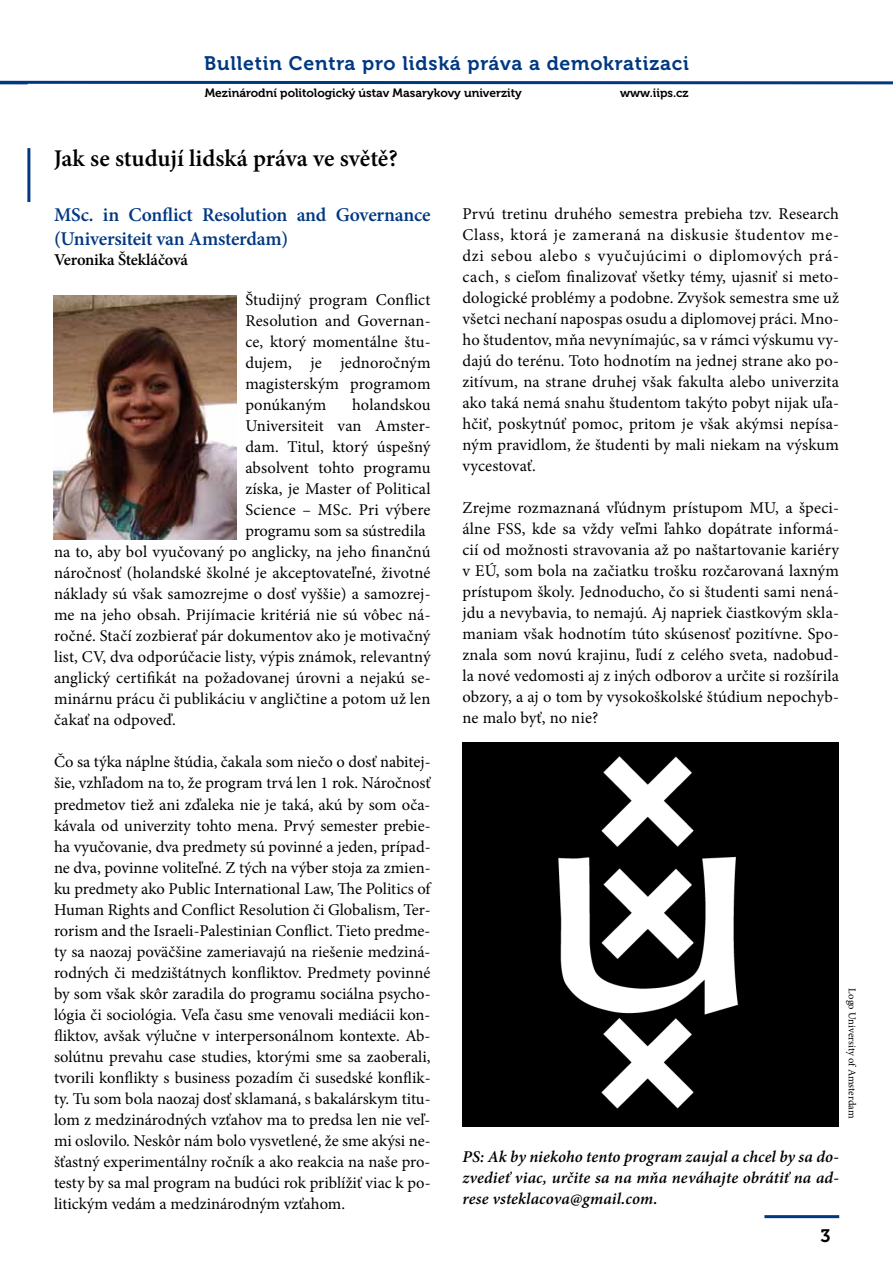
<style>
.page{position:relative;width:893px;height:1263px;background:#fff}
.page>*{position:absolute;margin:0;border:0;box-sizing:border-box;transform-origin:0 0}
.t1{font:600 24px "Minion Pro";color:#000}
.t2{font:600 19.5px/23.4px "Minion Pro";letter-spacing:-.015em;color:#003882}
.t3{font:19.5px "Museo 700";letter-spacing:.04em;color:#003882}
.t4{font:18px "Museo 700";color:#000}
.t5{font:16.5px/21px "Minion Pro";letter-spacing:.005em;color:#000;text-align:justify}
.t6{font:italic 600 16.5px/21px "Minion Pro";letter-spacing:.005em;color:#000;text-align:justify}
.t7{font:600 16.5px "Minion Pro";letter-spacing:-.01em;color:#000}
.t8{font:12px "Museo 700";color:#000}
.t9{font:10.5px "Minion Pro";letter-spacing:-.005em;color:#000}
</style>
<div class="page">
<svg style="left:0;top:80px;width:893px;height:5px"></svg>
<hr style="left:764px;top:1215px;width:75px;height:3px;background:#003882">
<hr style="left:27px;top:148px;width:3px;height:54px;background:#003882">
<img style="left:462px;top:742px;width:377px;height:384px">
<img style="left:54px;top:295px;width:182px;height:244px">
<p class="t3" style="left:204px;top:52px;width:486px">Bulletin Centra pro lidská práva a demokratizaci</p>
<p class="t8" style="left:205px;top:87px;width:318px">Mezinárodní politologický ústav Masarykovy univerzity</p>
<p class="t8" style="left:620px;top:87px;width:70px">www.iips.cz</p>
<h1 class="t1" style="left:54px;top:141px;width:345px">Jak se studují lidská práva ve světě?</h1>
<p class="t2" style="left:54px;top:203px;width:378px">MSc. in Conflict Resolution and Governance (Universiteit van Amsterdam)</p>
<p class="t7" style="left:54px;top:248px;width:136px">Veronika Štekláčová</p>
<p class="t5" style="left:245px;top:290px;width:187px">Študijný program Conflict Resolution and Governan&shy;ce, ktorý momentálne štu&shy;dujem, je jednoročným magisterským programom ponúkaným</p>
<p class="t5" style="left:352px;top:395px;width:80px">holandskou</p>
<p class="t5" style="left:245px;top:416px;width:187px">Universiteit van Amster-</p>
<p class="t5" style="left:245px;top:437px;width:187px">dam. Titul, ktorý úspešný</p>
<p class="t5" style="left:245px;top:458px;width:187px">absolvent tohto programu</p>
<p class="t5" style="left:245px;top:479px;width:187px">získa, je Master of Political</p>
<p class="t5" style="left:245px;top:500px;width:187px">Science – MSc. Pri výbere</p>
<p class="t5" style="left:245px;top:521px;width:182px">programu som sa sústredila</p>
<p class="t5" style="left:54px;top:542px;width:378px">na to, aby bol vyučovaný po anglicky, na jeho finančnú</p>
<p class="t5" style="left:54px;top:563px;width:378px">náročnosť (holandské školné je akceptovateľné, životné</p>
<p class="t5" style="left:54px;top:584px;width:378px">náklady sú však samozrejme o dosť vyššie) a samozrej-</p>
<p class="t5" style="left:54px;top:605px;width:378px">me na jeho obsah. Prijímacie kritériá nie sú vôbec ná-</p>
<p class="t5" style="left:54px;top:626px;width:378px">ročné. Stačí zozbierať pár dokumentov ako je motivačný</p>
<p class="t5" style="left:54px;top:647px;width:378px">list, CV, dva odporúčacie listy, výpis známok, relevantný</p>
<p class="t5" style="left:54px;top:668px;width:378px">anglický certifikát na požadovanej úrovni a nejakú se-</p>
<p class="t5" style="left:54px;top:689px;width:378px">minárnu prácu či publikáciu v angličtine a potom už len</p>
<p class="t5" style="left:54px;top:710px;width:123px">čakať na odpoveď.</p>
<p class="t5" style="left:54px;top:752px;width:378px">Čo sa týka náplne štúdia, čakala som niečo o dosť nabitej&shy;šie, vzhľadom na to, že program trvá len 1 rok. Náročnosť predmetov tiež ani zďaleka nie je taká, akú by som oča&shy;kávala od univerzity tohto mena. Prvý semester prebie&shy;ha vyučovanie, dva predmety sú povinné a jeden, prípad&shy;ne dva, povinne voliteľné. Z tých na výber stoja za zmien&shy;ku predmety ako Public International Law, The Politics of Human Rights and Conflict Resolution či Globalism, Ter&shy;rorism and the Israeli-Palestinian Conflict. Tieto predme&shy;ty sa naozaj poväčšine zameriavajú na riešenie medziná&shy;rodných či medzištátnych konfliktov. Predmety povinné by som však skôr zaradila do programu sociálna psycho&shy;lógia či sociológia. Veľa času sme venovali mediácii kon&shy;fliktov, avšak výlučne v interpersonálnom kontexte. Ab&shy;solútnu prevahu case studies, ktorými sme sa zaoberali, tvorili konflikty s business pozadím či susedské konflik&shy;ty. Tu som bola naozaj dosť sklamaná, s bakalárskym titu&shy;lom z medzinárodných vzťahov ma to predsa len nie veľ&shy;mi oslovilo. Neskôr nám bolo vysvetlené, že sme akýsi ne&shy;šťastný experimentálny ročník a ako reakcia na naše pro&shy;testy by sa mal program na budúci rok priblížiť viac k po&shy;litickým vedám a medzinárodným vzťahom.</p>
<p class="t5" style="left:462px;top:204px;width:378px">Prvú tretinu druhého semestra prebieha tzv. Research Class, ktorá je zameraná na diskusie študentov me&shy;dzi sebou alebo s vyučujúcimi o diplomových prá&shy;cach, s cieľom finalizovať všetky témy, ujasniť si meto&shy;dologické problémy a podobne. Zvyšok semestra sme už všetci nechaní napospas osudu a diplomovej práci. Mno&shy;ho študentov, mňa nevynímajúc, sa v rámci výskumu vy&shy;dajú do terénu. Toto hodnotím na jednej strane ako po&shy;zitívum, na strane druhej však fakulta alebo univerzita ako taká nemá snahu študentom takýto pobyt nijak uľa&shy;hčiť, poskytnúť pomoc, pritom je však akýmsi nepísa&shy;ným pravidlom, že študenti by mali niekam na výskum vycestovať.</p>
<p class="t5" style="left:462px;top:498px;width:378px">Zrejme rozmaznaná vľúdnym prístupom MU, a špeci&shy;álne FSS, kde sa vždy veľmi ľahko dopátrate informá&shy;cií od možnosti stravovania až po naštartovanie kariéry v EÚ, som bola na začiatku trošku rozčarovaná laxným prístupom školy. Jednoducho, čo si študenti sami nená&shy;jdu a nevybavia, to nemajú. Aj napriek čiastkovým skla&shy;maniam však hodnotím túto skúsenosť pozitívne. Spo&shy;znala som novú krajinu, ľudí z celého sveta, nadobud&shy;la nové vedomosti aj z iných odborov a určite si rozšírila obzory, a aj o tom by vysokoškolské štúdium nepochyb&shy;ne malo byť, no nie?</p>
<p class="t9" style="left:859px;top:988px;width:131px;rotate:90deg">Logo University of Amsterdam</p>
<p class="t6" style="left:462px;top:1145px;width:378px">PS: Ak by niekoho tento program zaujal a chcel by sa do&shy;zvedieť viac, určite sa na mňa neváhajte obrátiť na ad&shy;rese vsteklacova@gmail.com.</p>
<p class="t4" style="left:821px;top:1226px;width:12px">3</p>
</div>
